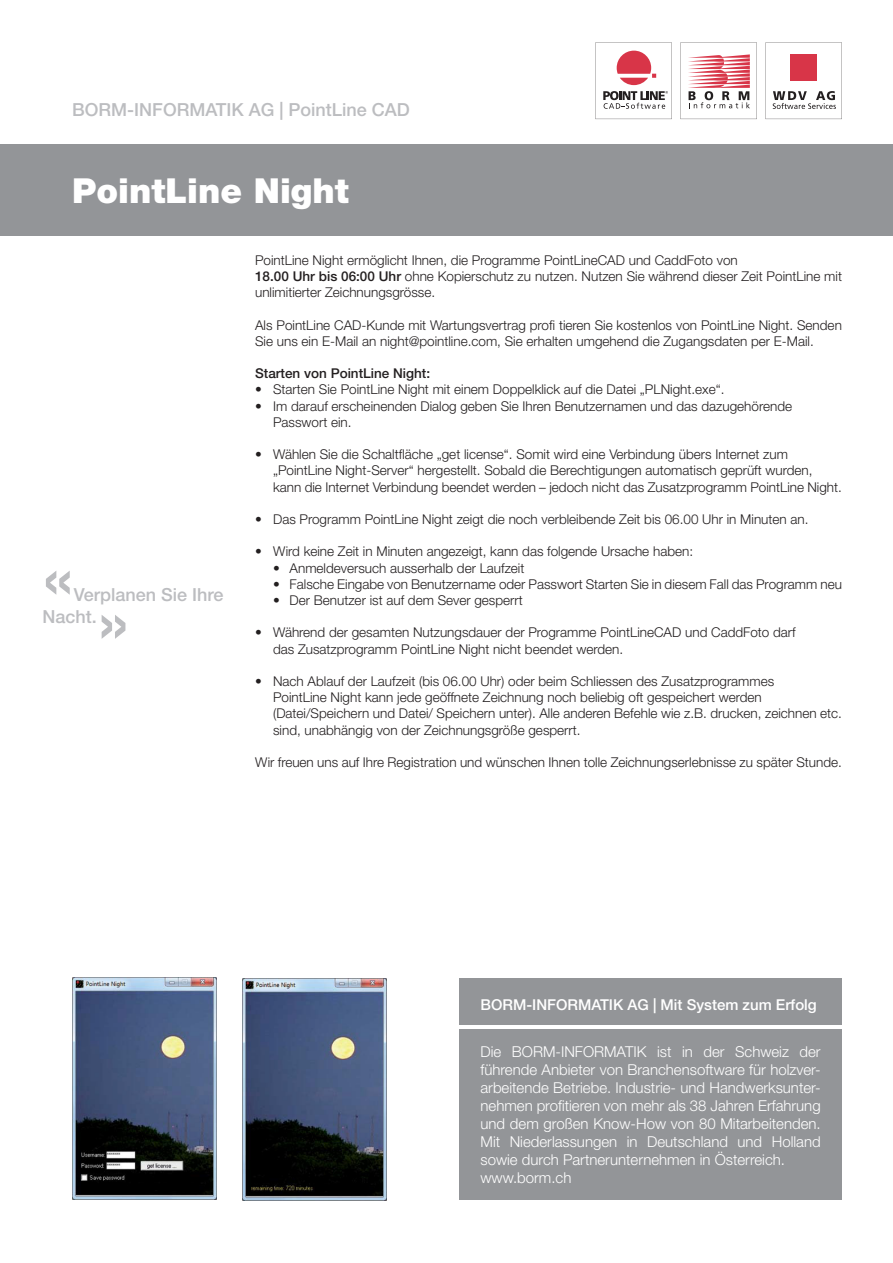
<style>
.page{position:relative;width:893px;height:1263px;background:#fff}
.page>*{position:absolute;margin:0;border:0;box-sizing:border-box;transform-origin:0 0}
.t1{font:500 67.5px "Helvetica Neue LT Std";color:#bcbdc0}
.t2{font:900 34.5px "Helvetica Neue LT Std";color:#fff}
.t3{font:500 18px/21.6px "Helvetica Neue LT Std";color:#bcbdc0}
.t4{font:300 15px/18px "Helvetica Neue LT Std";color:#fff;text-align:justify}
.t5{font:500 15px "Helvetica Neue LT Std";color:#fff}
.t6{font:300 13.5px/16.2px "Helvetica Neue LT Std";color:#231f20}
.t7{font:500 13.5px "Helvetica Neue LT Std";color:#231f20}
.s1{font-weight:500}
</style>
<div class="page">
<div style="left:0;top:145px;width:893px;height:91px;background:#939598"></div>
<svg style="left:680px;top:43px;width:77px;height:76px"></svg>
<svg style="left:595px;top:43px;width:77px;height:76px"></svg>
<svg style="left:765px;top:43px;width:77px;height:76px"></svg>
<div style="left:459px;top:1029px;width:383px;height:170px;background:#939598"></div>
<div style="left:459px;top:978px;width:383px;height:47px;background:#939598"></div>
<img style="left:72px;top:977px;width:145px;height:223px">
<img style="left:242px;top:978px;width:145px;height:222px">
<p class="t3" style="left:72px;top:99px;width:339px">BORM-INFORMATIK AG | PointLine CAD</p>
<p class="t2" style="left:72px;top:170px;width:278px">PointLine Night</p>
<p class="t1" style="left:43px;top:537px;width:33px">«</p>
<p class="t3" style="left:43px;top:584px;width:182px;text-indent:31px">Verplanen Sie Ihre<br>Nacht.</p>
<p class="t1" style="left:98px;top:581px;width:33px">»</p>
<p class="t6" style="left:255px;top:252px;width:484px">PointLine Night ermöglicht Ihnen, die Programme PointLineCAD und CaddFoto von</p>
<p class="t6" style="left:255px;top:268px;width:588px"><span class="s1">18.00 Uhr bis 06:00 Uhr</span> ohne Kopierschutz zu nutzen. Nutzen Sie während dieser Zeit PointLine mit unlimitierter Zeichnungsgrösse.</p>
<p class="t6" style="left:255px;top:316px;width:588px">Als PointLine CAD-Kunde mit Wartungsvertrag profi tieren Sie kostenlos von PointLine Night. Senden<br>Sie uns ein E-Mail an night@pointline.com, Sie erhalten umgehend die Zugangsdaten per E-Mail.</p>
<p class="t7" style="left:255px;top:365px;width:177px">Starten von PointLine Night:</p>
<p class="t6" style="left:255px;top:381px;width:471px">• Starten Sie PointLine Night mit einem Doppelklick auf die Datei „PLNight.exe“.</p>
<p class="t6" style="left:255px;top:397px;width:538px">• Im darauf erscheinenden Dialog geben Sie Ihren Benutzernamen und das dazugehörende</p>
<p class="t6" style="left:273px;top:414px;width:80px">Passwort ein.</p>
<p class="t6" style="left:255px;top:446px;width:534px">• Wählen Sie die Schaltfläche „get license“. Somit wird eine Verbindung übers Internet zum</p>
<p class="t6" style="left:273px;top:462px;width:541px">„PointLine Night-Server“ hergestellt. Sobald die Berechtigungen automatisch geprüft wurden,</p>
<p class="t6" style="left:273px;top:478px;width:570px">kann die Internet Verbindung beendet werden – jedoch nicht das Zusatzprogramm PointLine Night.</p>
<p class="t6" style="left:255px;top:511px;width:555px">• Das Programm PointLine Night zeigt die noch verbleibende Zeit bis 06.00 Uhr in Minuten an.</p>
<p class="t6" style="left:255px;top:543px;width:439px">• Wird keine Zeit in Minuten angezeigt, kann das folgende Ursache haben:</p>
<p class="t6" style="left:273px;top:559px;width:253px">• Anmeldeversuch ausserhalb der Laufzeit</p>
<p class="t6" style="left:273px;top:576px;width:570px">• Falsche Eingabe von Benutzername oder Passwort Starten Sie in diesem Fall das Programm neu</p>
<p class="t6" style="left:273px;top:592px;width:251px">• Der Benutzer ist auf dem Sever gesperrt</p>
<p class="t6" style="left:255px;top:624px;width:542px">• Während der gesamten Nutzungsdauer der Programme PointLineCAD und CaddFoto darf</p>
<p class="t6" style="left:273px;top:640px;width:352px">das Zusatzprogramm PointLine Night nicht beendet werden.</p>
<p class="t6" style="left:255px;top:673px;width:521px">• Nach Ablauf der Laufzeit (bis 06.00 Uhr) oder beim Schliessen des Zusatzprogrammes</p>
<p class="t6" style="left:273px;top:689px;width:490px">PointLine Night kann jede geöffnete Zeichnung noch beliebig oft gespeichert werden</p>
<p class="t6" style="left:273px;top:705px;width:570px">(Datei/Speichern und Datei/ Speichern unter). Alle anderen Befehle wie z.B. drucken, zeichnen etc.</p>
<p class="t6" style="left:273px;top:721px;width:309px">sind, unabhängig von der Zeichnungsgröße gesperrt.</p>
<p class="t6" style="left:255px;top:754px;width:588px">Wir freuen uns auf Ihre Registration und wünschen Ihnen tolle Zeichnungserlebnisse zu später Stunde.</p>
<p class="t5" style="left:480px;top:996px;width:338px">BORM-INFORMATIK AG | Mit System zum Erfolg</p>
<p class="t4" style="left:480px;top:1042px;width:342px">Die BORM-INFORMATIK ist in der Schweiz der führende Anbieter von Branchensoftware für holzver&shy;arbeitende Betriebe. Industrie- und Handwerksunter&shy;nehmen profitieren von mehr als 38 Jahren Erfahrung und dem großen Know-How von 80 Mitarbeitenden.<br>Mit Niederlassungen in Deutschland und Holland sowie durch Partnerunternehmen in Österreich.</p>
<p class="t4" style="left:480px;top:1168px;width:92px">www.borm.ch</p>
</div>
